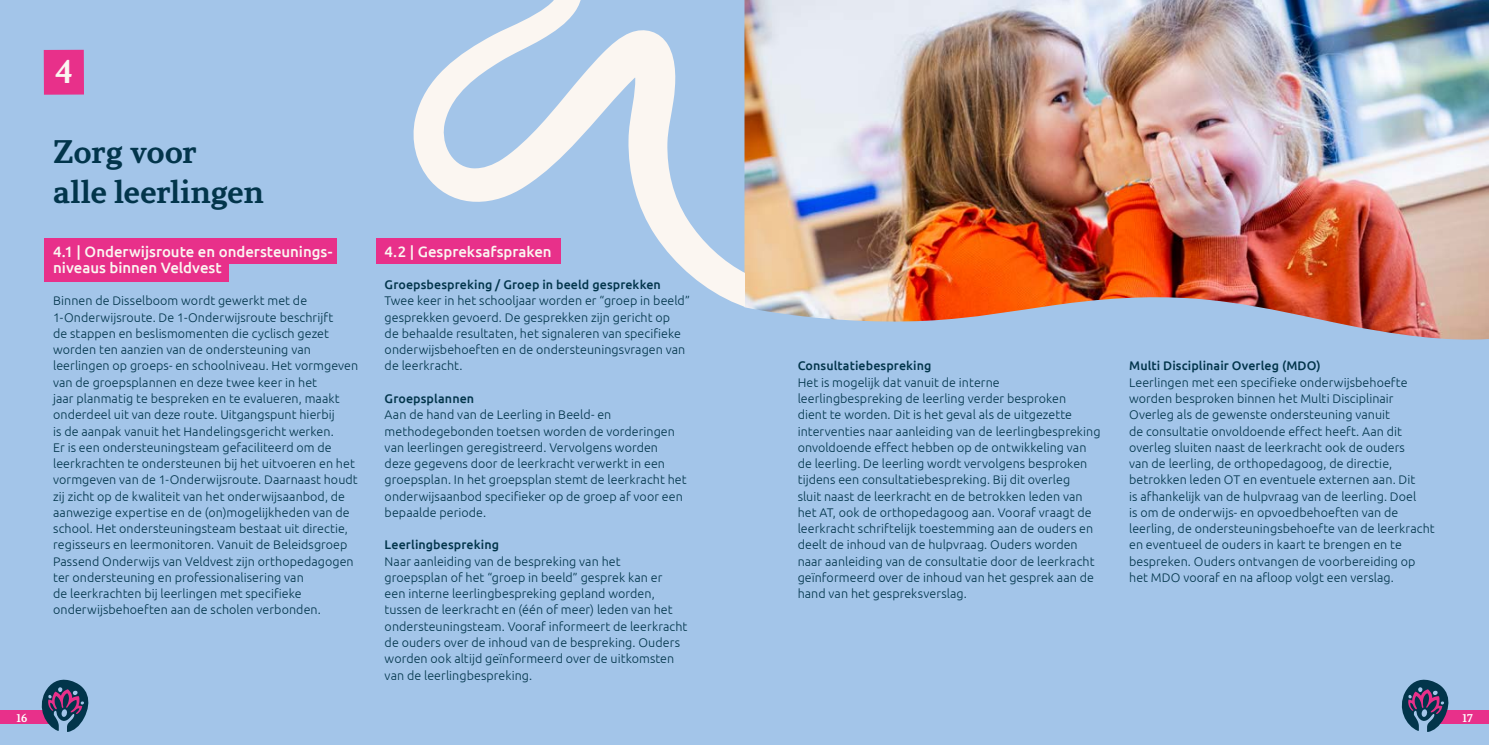
<style>
.page{position:relative;width:1489px;height:745px;background:#fff}
.page>*{position:absolute;margin:0;border:0;box-sizing:border-box;transform-origin:0 0}
.t1{font:32.5px/40px "Polga";letter-spacing:-.005em;color:#02354b}
.t2{font:32.5px "Polga";color:#fbf6f1}
.t3{font:500 15px/16.2px "Ubuntu";letter-spacing:-.005em;color:#fbf6f1}
.t4{font:300 12.5px/16.2px "Ubuntu";letter-spacing:.005em;color:#02354b}
.t5{font:500 12.5px "Ubuntu";letter-spacing:.005em;color:#02354b}
.t6{font:11.25px "Polga";color:#fff}
</style>
<div class="page">
<div style="left:0;top:0;width:1488px;height:744px;background:#a3c5e9"></div>
<div style="left:44px;top:50px;width:40px;height:45px;background:#e8308a"></div>
<div style="left:44px;top:238px;width:293px;height:26px;background:#e8308a"></div>
<div style="left:376px;top:238px;width:184px;height:26px;background:#e8308a"></div>
<div style="left:44px;top:256px;width:185px;height:25px;background:#e8308a"></div>
<img style="left:744px;top:0;width:744px;height:340px">
<svg style="left:413px;top:0;width:331px;height:307px"></svg>
<div style="left:0;top:710px;width:49px;height:13px;background:#e8308a"></div>
<div style="left:1440px;top:710px;width:48px;height:13px;background:#e8308a"></div>
<svg style="left:37px;top:679px;width:52px;height:52px"></svg>
<svg style="left:1401px;top:679px;width:51px;height:52px"></svg>
<h1 class="t2" style="left:55px;top:54px;width:20px">4</h1>
<h1 class="t1" style="left:53px;top:133px;width:212px">Zorg voor<br>alle leerlingen</h1>
<p class="t3" style="left:53px;top:242px;width:281px">4.1 | Onderwijsroute en ondersteunings&shy;niveaus binnen Veldvest</p>
<p class="t3" style="left:384px;top:242px;width:169px">4.2 | Gespreksafspraken</p>
<p class="t4" style="left:53px;top:292px;width:306px">Binnen de Disselboom wordt gewerkt met de 1-Onderwijsroute. De 1-Onderwijsroute beschrijft<br>de stappen en beslismomenten die cyclisch gezet worden ten aanzien van de ondersteuning van leerlingen op groeps- en schoolniveau. Het vormgeven van de groepsplannen en deze twee keer in het<br>jaar planmatig te bespreken en te evalueren, maakt onderdeel uit van deze route. Uitgangspunt hierbij<br>is de aanpak vanuit het Handelingsgericht werken.<br>Er is een ondersteuningsteam gefaciliteerd om de leerkrachten te ondersteunen bij het uitvoeren en het vormgeven van de 1-Onderwijsroute. Daarnaast houdt zij zicht op de kwaliteit van het onderwijsaanbod, de aanwezige expertise en de (on)mogelijkheden van de school. Het ondersteuningsteam bestaat uit directie, regisseurs en leermonitoren. Vanuit de Beleidsgroep Passend Onderwijs van Veldvest zijn orthopedagogen ter ondersteuning en professionalisering van<br>de leerkrachten bij leerlingen met specifieke onderwijsbehoeften aan de scholen verbonden.</p>
<p class="t5" style="left:384px;top:276px;width:278px">Groepsbespreking / Groep in beeld gesprekken</p>
<p class="t4" style="left:384px;top:292px;width:307px">Twee keer in het schooljaar worden er “groep in beeld” gesprekken gevoerd. De gesprekken zijn gericht op<br>de behaalde resultaten, het signaleren van specifieke onderwijsbehoeften en de ondersteuningsvragen van de leerkracht.</p>
<p class="t5" style="left:384px;top:390px;width:91px">Groepsplannen</p>
<p class="t4" style="left:384px;top:406px;width:303px">Aan de hand van de Leerling in Beeld- en methodegebonden toetsen worden de vorderingen van leerlingen geregistreerd. Vervolgens worden deze gegevens door de leerkracht verwerkt in een groepsplan. In het groepsplan stemt de leerkracht het onderwijsaanbod specifieker op de groep af voor een bepaalde periode.</p>
<p class="t5" style="left:384px;top:536px;width:116px">Leerlingbespreking</p>
<p class="t4" style="left:384px;top:552px;width:304px">Naar aanleiding van de bespreking van het<br>groepsplan of het “groep in beeld” gesprek kan er<br>een interne leerlingbespreking gepland worden, tussen de leerkracht en (één of meer) leden van het ondersteuningsteam. Vooraf informeert de leerkracht de ouders over de inhoud van de bespreking. Ouders worden ook altijd geïnformeerd over de uitkomsten van de leerlingbespreking.</p>
<p class="t5" style="left:797px;top:358px;width:135px">Consultatiebespreking</p>
<p class="t4" style="left:797px;top:373px;width:304px">Het is mogelijk dat vanuit de interne leerlingbespreking de leerling verder besproken<br>dient te worden. Dit is het geval als de uitgezette interventies naar aanleiding van de leerlingbespreking onvoldoende effect hebben op de ontwikkeling van de leerling. De leerling wordt vervolgens besproken tijdens een consultatiebespreking. Bij dit overleg<br>sluit naast de leerkracht en de betrokken leden van het AT, ook de orthopedagoog aan. Vooraf vraagt de leerkracht schriftelijk toestemming aan de ouders en deelt de inhoud van de hulpvraag. Ouders worden naar aanleiding van de consultatie door de leerkracht geïnformeerd over de inhoud van het gesprek aan de hand van het gespreksverslag.</p>
<p class="t5" style="left:1129px;top:358px;width:193px">Multi Disciplinair Overleg (MDO)</p>
<p class="t4" style="left:1129px;top:373px;width:307px">Leerlingen met een specifieke onderwijsbehoefte worden besproken binnen het Multi Disciplinair Overleg als de gewenste ondersteuning vanuit<br>de consultatie onvoldoende effect heeft. Aan dit overleg sluiten naast de leerkracht ook de ouders<br>van de leerling, de orthopedagoog, de directie, betrokken leden OT en eventuele externen aan. Dit<br>is afhankelijk van de hulpvraag van de leerling. Doel<br>is om de onderwijs- en opvoedbehoeften van de leerling, de ondersteuningsbehoefte van de leerkracht en eventueel de ouders in kaart te brengen en te bespreken. Ouders ontvangen de voorbereiding op het MDO vooraf en na afloop volgt een verslag.</p>
<p class="t6" style="left:16px;top:711px;width:13px">16</p>
<p class="t6" style="left:1461px;top:711px;width:13px">17</p>
</div>
